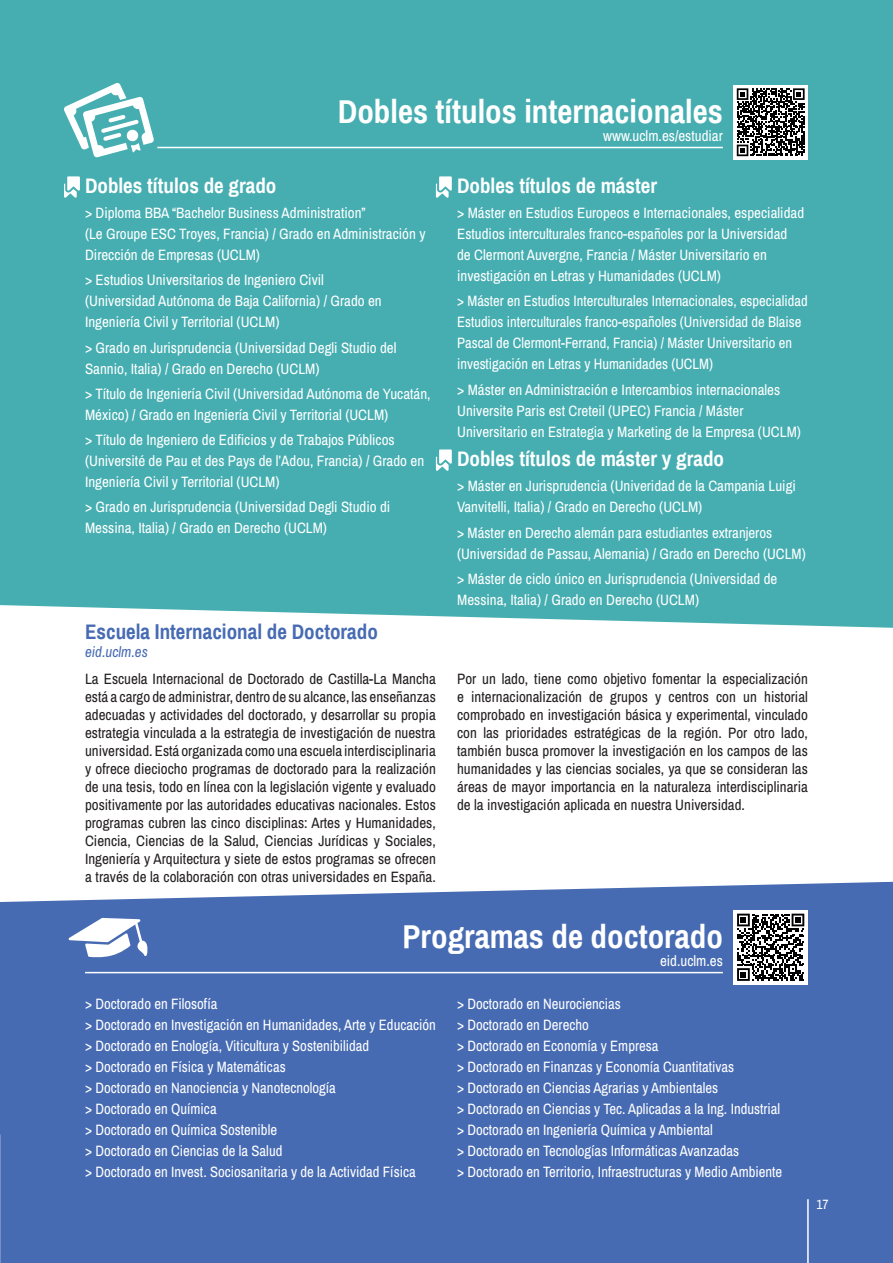
<style>
.page{position:relative;width:893px;height:1263px;background:#fff}
.page>*{position:absolute;margin:0;border:0;box-sizing:border-box;transform-origin:0 0}
.t1{font:700 33px "Archivo Narrow";color:#fff}
.t2{font:700 21px "Archivo Narrow";color:#fff}
.t3{font:700 21px "Archivo Narrow";color:#476bb3}
.t4{font:15px/21px "Archivo Narrow";color:#fff}
.t5{font:15px/18px "Archivo Narrow";color:#231f20;text-align:justify}
.t6{font:italic 15px "Archivo Narrow";color:#476bb3}
.t7{font:13.5px "Archivo Narrow";color:#fff}
</style>
<div class="page">
<div style="left:0;top:882px;width:893px;height:381px;background:#476bb3"></div>
<div style="left:0;top:0;width:893px;height:628px;background:#46aeb1"></div>
<hr style="left:807px;top:1199px;width:2px;height:64px;background:#fff">
<hr style="left:85px;top:972px;width:638px;height:1px;background:#fff">
<svg style="left:68px;top:918px;width:80px;height:40px"></svg>
<hr style="left:157px;top:147px;width:566px;height:1px;background:#fff">
<svg style="left:64px;top:176px;width:16px;height:22px"></svg>
<svg style="left:436px;top:176px;width:16px;height:22px"></svg>
<svg style="left:436px;top:449px;width:16px;height:22px"></svg>
<svg style="left:64px;top:82px;width:90px;height:76px"></svg>
<div style="left:733px;top:85px;width:75px;height:74px;background:#fff"></div>
<svg style="left:737px;top:88px;width:68px;height:68px"></svg>
<div style="left:733px;top:910px;width:75px;height:74px;background:#fff"></div>
<svg style="left:737px;top:914px;width:67px;height:67px"></svg>
<h1 class="t1" style="left:338px;top:91px;width:386px">Dobles títulos internacionales</h1>
<p class="t4" style="left:603px;top:125px;width:121px">www.uclm.es/estudiar</p>
<h2 class="t2" style="left:85px;top:173px;width:193px">Dobles títulos de grado</h2>
<p class="t4" style="left:85px;top:202px;width:342px">&gt; Diploma BBA “Bachelor Business Administration”<br>(Le Groupe ESC Troyes, Francia) / Grado en Administración y<br>Dirección de Empresas (UCLM)</p>
<p class="t4" style="left:85px;top:269px;width:298px">&gt; Estudios Universitarios de Ingeniero Civil (Universidad Autónoma de Baja California) / Grado en<br>Ingeniería Civil y Territorial (UCLM)</p>
<p class="t4" style="left:85px;top:337px;width:313px">&gt; Grado en Jurisprudencia (Universidad Degli Studio del<br>Sannio, Italia) / Grado en Derecho (UCLM)</p>
<p class="t4" style="left:85px;top:383px;width:347px">&gt; Título de Ingeniería Civil (Universidad Autónoma de Yucatán,<br>México) / Grado en Ingeniería Civil y Territorial (UCLM)</p>
<p class="t4" style="left:85px;top:429px;width:341px">&gt; Título de Ingeniero de Edificios y de Trabajos Públicos (Université de Pau et des Pays de l’Adou, Francia) / Grado en<br>Ingeniería Civil y Territorial (UCLM)</p>
<p class="t4" style="left:85px;top:496px;width:307px">&gt; Grado en Jurisprudencia (Universidad Degli Studio di<br>Messina, Italia) / Grado en Derecho (UCLM)</p>
<h2 class="t3" style="left:85px;top:619px;width:294px">Escuela Internacional de Doctorado</h2>
<p class="t6" style="left:85px;top:641px;width:64px">eid.uclm.es</p>
<h2 class="t2" style="left:457px;top:173px;width:202px">Dobles títulos de máster</h2>
<p class="t4" style="left:457px;top:202px;width:349px">&gt; Máster en Estudios Europeos e Internacionales, especialidad Estudios interculturales franco-españoles por la Universidad de Clermont Auvergne, Francia / Máster Universitario en investigación en Letras y Humanidades (UCLM)</p>
<p class="t4" style="left:457px;top:290px;width:352px">&gt; Máster en Estudios Interculturales Internacionales, especialidad Estudios interculturales franco-españoles (Universidad de Blaise Pascal de Clermont-Ferrand, Francia) / Máster Universitario en investigación en Letras y Humanidades (UCLM)</p>
<p class="t4" style="left:457px;top:379px;width:345px">&gt; Máster en Administración e Intercambios internacionales<br>Universite Paris est Creteil (UPEC) Francia / Máster<br>Universitario en Estrategia y Marketing de la Empresa (UCLM)</p>
<h2 class="t2" style="left:457px;top:446px;width:268px">Dobles títulos de máster y grado</h2>
<p class="t4" style="left:457px;top:475px;width:340px">&gt; Máster en Jurisprudencia (Univeridad de la Campania Luigi<br>Vanvitelli, Italia) / Grado en Derecho (UCLM)</p>
<p class="t4" style="left:457px;top:521px;width:350px">&gt; Máster en Derecho alemán para estudiantes extranjeros (Universidad de Passau, Alemania) / Grado en Derecho (UCLM)</p>
<p class="t4" style="left:457px;top:568px;width:322px">&gt; Máster de ciclo único en Jurisprudencia (Universidad de<br>Messina, Italia) / Grado en Derecho (UCLM)</p>
<p class="t5" style="left:85px;top:669px;width:352px">La Escuela Internacional de Doctorado de Castilla-La Mancha está a cargo de administrar, dentro de su alcance, las enseñanzas adecuadas y actividades del doctorado, y desarrollar su propia estrategia vinculada a la estrategia de investigación de nuestra universidad. Está organizada como una escuela interdisciplinaria y ofrece dieciocho programas de doctorado para la realización de una tesis, todo en línea con la legislación vigente y evaluado positivamente por las autoridades educativas nacionales. Estos programas cubren las cinco disciplinas: Artes y Humanidades, Ciencia, Ciencias de la Salud, Ciencias Jurídicas y Sociales, Ingeniería y Arquitectura y siete de estos programas se ofrecen a través de la colaboración con otras universidades en España.</p>
<p class="t5" style="left:457px;top:669px;width:352px">Por un lado, tiene como objetivo fomentar la especialización e internacionalización de grupos y centros con un historial comprobado en investigación básica y experimental, vinculado con las prioridades estratégicas de la región. Por otro lado, también busca promover la investigación en los campos de las humanidades y las ciencias sociales, ya que se consideran las áreas de mayor importancia en la naturaleza interdisciplinaria de la investigación aplicada en nuestra Universidad.</p>
<h1 class="t1" style="left:403px;top:916px;width:322px">Programas de doctorado</h1>
<p class="t4" style="left:660px;top:950px;width:64px">eid.uclm.es</p>
<p class="t4" style="left:85px;top:993px;width:352px">&gt; Doctorado en Filosofía<br>&gt; Doctorado en Investigación en Humanidades, Arte y Educación &gt; Doctorado en Enología, Viticultura y Sostenibilidad<br>&gt; Doctorado en Física y Matemáticas<br>&gt; Doctorado en Nanociencia y Nanotecnología<br>&gt; Doctorado en Química<br>&gt; Doctorado en Química Sostenible<br>&gt; Doctorado en Ciencias de la Salud<br>&gt; Doctorado en Invest. Sociosanitaria y de la Actividad Física</p>
<p class="t4" style="left:457px;top:993px;width:327px">&gt; Doctorado en Neurociencias<br>&gt; Doctorado en Derecho<br>&gt; Doctorado en Economía y Empresa<br>&gt; Doctorado en Finanzas y Economía Cuantitativas<br>&gt; Doctorado en Ciencias Agrarias y Ambientales<br>&gt; Doctorado en Ciencias y Tec. Aplicadas a la Ing. Industrial &gt; Doctorado en Ingeniería Química y Ambiental<br>&gt; Doctorado en Tecnologías Informáticas Avanzadas<br>&gt; Doctorado en Territorio, Infraestructuras y Medio Ambiente</p>
<p class="t7" style="left:816px;top:1194px;width:14px">17</p>
</div>
